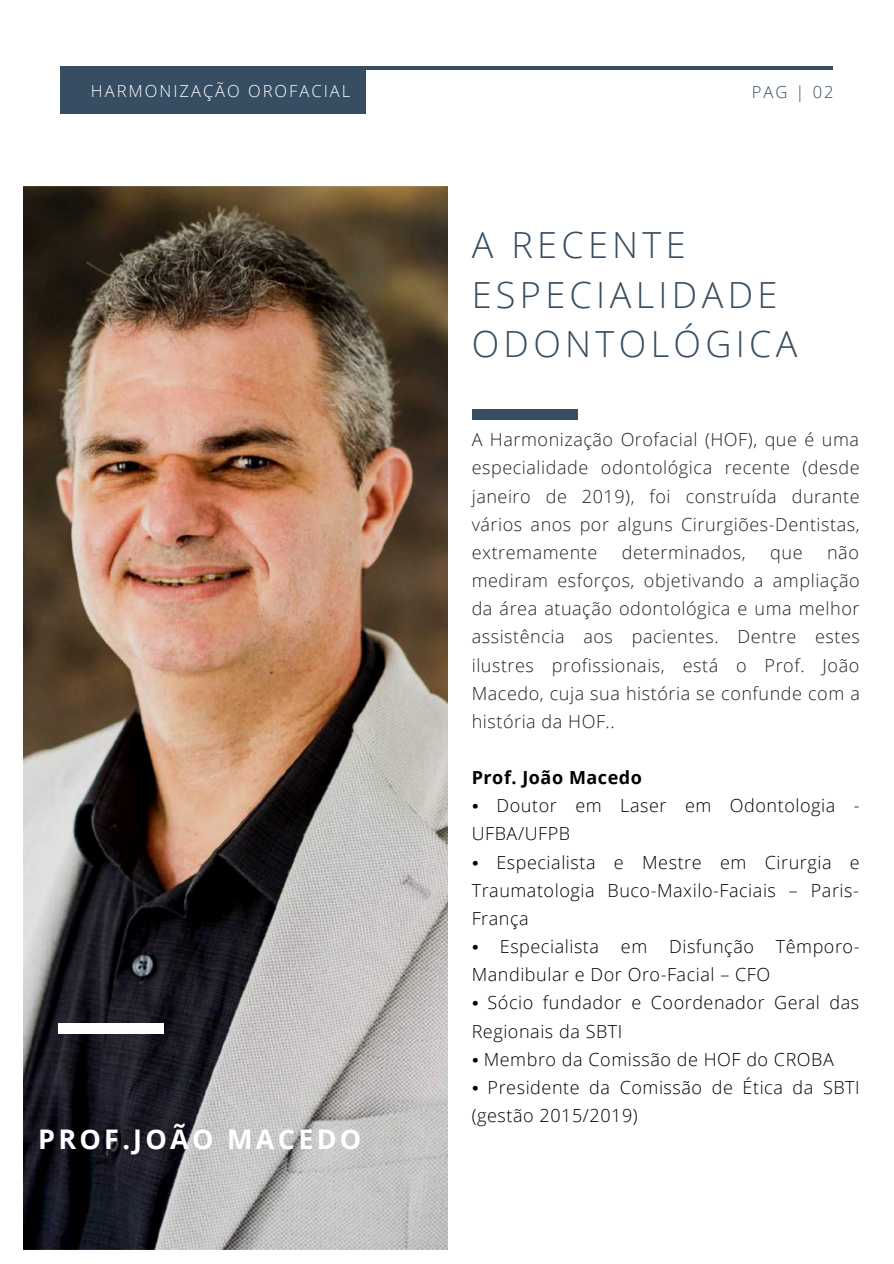
<style>
.page{position:relative;width:894px;height:1264px;background:#fff}
.page>*{position:absolute;margin:0;border:0;box-sizing:border-box;transform-origin:0 0}
.t1{font:300 36px/49.5px "Open Sans";letter-spacing:.12em;color:#364d62}
.t2{font:700 27px "Open Sans";letter-spacing:.12em;color:#fff}
.t3{font:300 18px/28.2px "Open Sans";letter-spacing:.03em;color:#222;text-align:justify}
.t4{font:300 18px/28.2px "Open Sans";letter-spacing:.03em;color:#000}
.t5{font:300 16.5px "Open Sans";letter-spacing:.12em;color:#fff}
.t6{font:300 16.5px "Open Sans";color:#364d62}
.s1{font-weight:700}
.s2{font-family:"Free Serif";font-weight:400}
</style>
<div class="page">
<hr style="left:61px;top:66px;width:771px;height:4px;background:#364d62">
<div style="left:61px;top:66px;width:305px;height:48px;background:#364d62"></div>
<img style="left:23px;top:186px;width:424px;height:1063px">
<div style="left:58px;top:1023px;width:106px;height:10px;background:#fff"></div>
<div style="left:471px;top:409px;width:106px;height:11px;background:#364d62"></div>
<p class="t5" style="left:91px;top:79px;width:261px">HARMONIZAÇÃO OROFACIAL</p>
<p class="t6" style="left:751px;top:80px;width:83px">PAG | 02</p>
<h1 class="t1" style="left:471px;top:220px;width:327px">A RECENTE<br>ESPECIALIDADE<br>ODONTOLÓGICA</h1>
<h2 class="t2" style="left:38px;top:1120px;width:325px">PROF.JOÃO MACEDO</h2>
<p class="t3" style="left:471px;top:425px;width:389px">A Harmonização Orofacial (HOF), que é uma especialidade odontológica recente (desde janeiro de 2019), foi construída durante vários anos por alguns Cirurgiões-Dentistas, extremamente</p>
<p class="t3" style="left:621px;top:537px;width:125px">determinados,</p>
<p class="t3" style="left:770px;top:537px;width:34px">que</p>
<p class="t3" style="left:471px;top:537px;width:389px;text-indent:355px">não mediram esforços, objetivando a ampliação da área atuação odontológica e uma melhor assistência aos pacientes. Dentre estes ilustres profissionais, está o Prof. João Macedo, cuja sua história se confunde com a história da HOF..</p>
<p class="t4" style="left:471px;top:763px;width:389px"><span class="s1">Prof. João Macedo<br></span><span class="s2">⦁</span> Doutor em Laser em Odontologia -<br>UFBA/UFPB<br><span class="s2">⦁</span> Especialista e Mestre em Cirurgia e<br>Traumatologia Buco-Maxilo-Faciais – Paris-<br>França<br><span class="s2">⦁</span> Especialista em Disfunção Têmporo-<br>Mandibular e Dor Oro-Facial – CFO<br><span class="s2">⦁</span> Sócio fundador e Coordenador Geral das<br>Regionais da SBTI<br><span class="s2">⦁</span> Membro da Comissão de HOF do CROBA<br><span class="s2">⦁</span> Presidente da Comissão de Ética da SBTI (gestão 2015/2019)</p>
</div>
